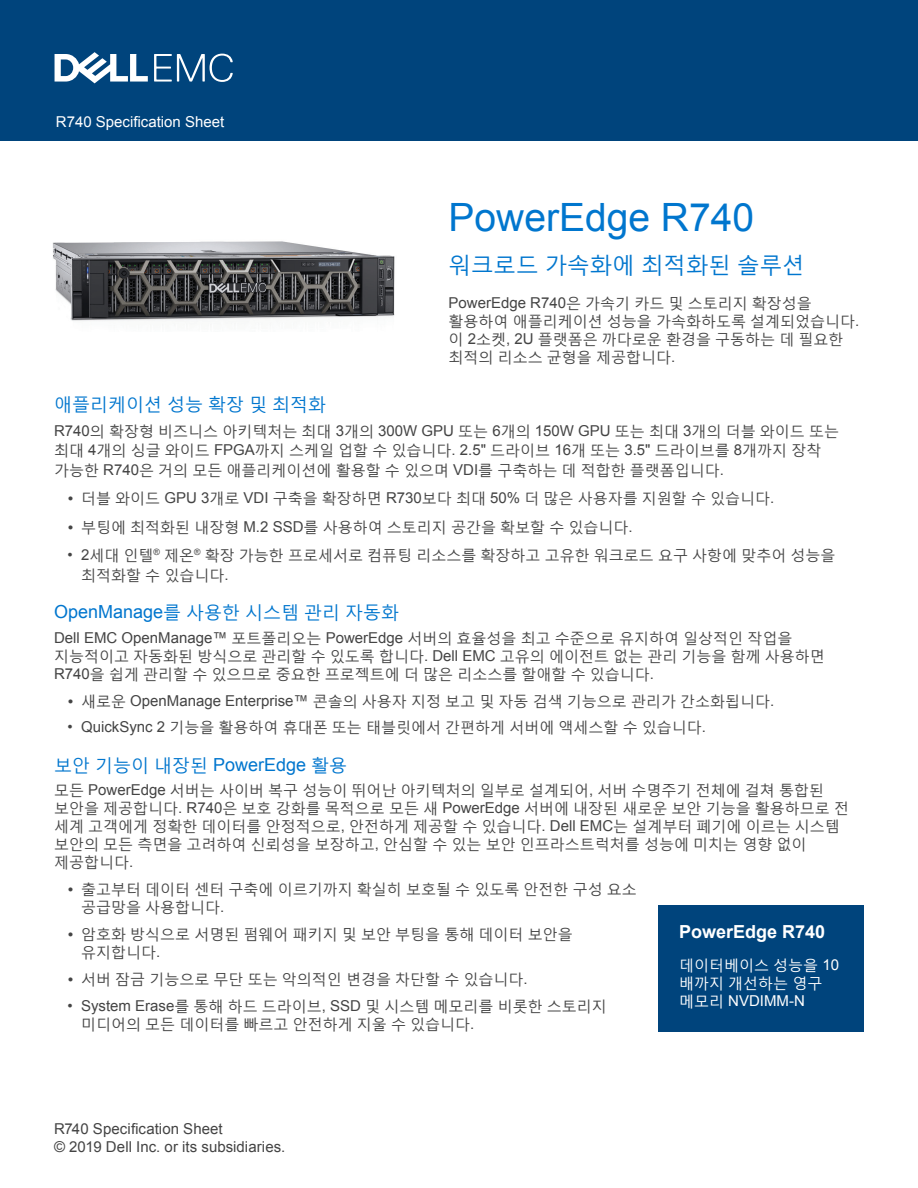
<style>
.page{position:relative;width:918px;height:1188px;background:#fff}
.page>*{position:absolute;margin:0;border:0;box-sizing:border-box;transform-origin:0 0}
.Document_Headline{font:39px "Arial";color:#0076ce}
.Document_Headline-2{font:22.5px "Malgun Gothic";color:#0076ce}
.Body_Headline{font:18px "Malgun Gothic";color:#0076ce}
.Body_Text{font:18px "Malgun Gothic";color:#0076ce}
.Body_copy_Dell_Dark{font:700 18px "Arial";color:#fff}
.Body_Text-2{font:15px/18px "Malgun Gothic";color:#444}
.Body_copy_Dell_Dark-2{font:15px/18px "Malgun Gothic";color:#444}
.t1{font:15px/18px "Arial";letter-spacing:.005em;color:#444}
.Body_copy_Dell_Dark-3{font:15px/18px "Malgun Gothic";color:#fff}
.t2{font:15px "Arial";color:#fff}
.s1{font-family:"Arial"}
</style>
<div class="page">
<div style="left:0;top:0;width:918px;height:141px;background:#00447c"></div>
<svg style="left:154px;top:54px;width:79px;height:28px"></svg>
<svg style="left:55px;top:52px;width:93px;height:31px"></svg>
<div style="left:659px;top:905px;width:205px;height:126px;background:#00447c"></div>
<img style="left:52px;top:241px;width:343px;height:80px">
<p class="t2" style="left:56px;top:112px;width:170px">R740 Specification Sheet</p>
<p class="Document_Headline" style="left:449px;top:191px;width:307px">PowerEdge R740</p>
<p class="Document_Headline-2" style="left:449px;top:251px;width:358px">워크로드 가속화에 최적화된 솔루션</p>
<p class="Body_copy_Dell_Dark-2" style="left:449px;top:294px;width:412px"><span class="s1">PowerEdge R740</span>은 가속기 카드 및 스토리지 확장성을 활용하여 애플리케이션 성능을 가속화하도록 설계되었습니다<span class="s1">. </span>이 <span class="s1">2</span>소켓<span class="s1">, 2U</span> 플랫폼은 까다로운 환경을 구동하는 데 필요한 최적의 리소스 균형을 제공합니다<span class="s1">.</span></p>
<p class="Body_Text" style="left:54px;top:393px;width:274px">애플리케이션 성능 확장 및 최적화</p>
<p class="Body_Text-2" style="left:54px;top:421px;width:787px;line-height:19.5px"><span class="s1">R740</span>의 확장형 비즈니스 아키텍처는 최대 <span class="s1">3</span>개의 <span class="s1">300W GPU</span> 또는 <span class="s1">6</span>개의 <span class="s1">150W GPU</span> 또는 최대 <span class="s1">3</span>개의 더블 와이드 또는 최대 <span class="s1">4</span>개의 싱글 와이드 <span class="s1">FPGA</span>까지 스케일 업할 수 있습니다<span class="s1">. 2.5"</span> 드라이브 <span class="s1">16</span>개 또는 <span class="s1">3.5"</span> 드라이브를 <span class="s1">8</span>개까지 장착 가능한 <span class="s1">R740</span>은 거의 모든 애플리케이션에 활용할 수 있으며 <span class="s1">VDI</span>를 구축하는 데 적합한 플랫폼입니다<span class="s1">.</span></p>
<p class="Body_Text-2" style="left:68px;top:489px;width:708px">• 더블 와이드 <span class="s1">GPU 3</span>개로 <span class="s1">VDI</span> 구축을 확장하면 <span class="s1">R730</span>보다 최대 <span class="s1">50%</span> 더 많은 사용자를 지원할 수 있습니다<span class="s1">.</span></p>
<p class="Body_Text-2" style="left:68px;top:518px;width:567px">• 부팅에 최적화된 내장형 <span class="s1">M.2 SSD</span>를 사용하여 스토리지 공간을 확보할 수 있습니다<span class="s1">.</span></p>
<p class="Body_Text-2" style="left:81px;top:545px;width:756px;line-height:19.5px;text-indent:-14px"><span class="s1">• 2</span>세대 인텔<sup>®</sup> 제온<sup>®</sup> 확장 가능한 프로세서로 컴퓨팅 리소스를 확장하고 고유한 워크로드 요구 사항에 맞추어 성능을 최적화할 수 있습니다<span class="s1">.</span></p>
<p class="Body_Headline" style="left:54px;top:601px;width:347px"><span class="s1">OpenManage</span>를 사용한 시스템 관리 자동화</p>
<p class="Body_Text-2" style="left:54px;top:629px;width:772px"><span class="s1">Dell EMC OpenManage™</span> 포트폴리오는 <span class="s1">PowerEdge</span> 서버의 효율성을 최고 수준으로 유지하여 일상적인 작업을 지능적이고 자동화된 방식으로 관리할 수 있도록 합니다<span class="s1">. Dell EMC</span> 고유의 에이전트 없는 관리 기능을 함께 사용하면<br><span class="s1">R740</span>을 쉽게 관리할 수 있으므로 중요한 프로젝트에 더 많은 리소스를 할애할 수 있습니다<span class="s1">.</span></p>
<p class="Body_Text-2" style="left:68px;top:691px;width:708px">• 새로운 <span class="s1">OpenManage Enterprise™</span> 콘솔의 사용자 지정 보고 및 자동 검색 기능으로 관리가 간소화됩니다<span class="s1">.</span></p>
<p class="Body_Text-2" style="left:68px;top:718px;width:640px"><span class="s1">• QuickSync 2</span> 기능을 활용하여 휴대폰 또는 태블릿에서 간편하게 서버에 액세스할 수 있습니다<span class="s1">.</span></p>
<p class="Body_Headline" style="left:54px;top:754px;width:295px">보안 기능이 내장된 <span class="s1">PowerEdge</span> 활용</p>
<p class="Body_Text-2" style="left:54px;top:781px;width:797px">모든 <span class="s1">PowerEdge</span> 서버는 사이버 복구 성능이 뛰어난 아키텍처의 일부로 설계되어<span class="s1">,</span> 서버 수명주기 전체에 걸쳐 통합된 보안을 제공합니다<span class="s1">. R740</span>은 보호 강화를 목적으로 모든 새 <span class="s1">PowerEdge</span> 서버에 내장된 새로운 보안 기능을 활용하므로 전 세계 고객에게 정확한 데이터를 안정적으로<span class="s1">,</span> 안전하게 제공할 수 있습니다<span class="s1">. Dell EMC</span>는 설계부터 폐기에 이르는 시스템 보안의 모든 측면을 고려하여 신뢰성을 보장하고<span class="s1">,</span> 안심할 수 있는 보안 인프라스트럭처를 성능에 미치는 영향 없이 제공합니다<span class="s1">.</span></p>
<p class="Body_Text-2" style="left:81px;top:880px;width:557px;text-indent:-14px">• 출고부터 데이터 센터 구축에 이르기까지 확실히 보호될 수 있도록 안전한 구성 요소 공급망을 사용합니다<span class="s1">.</span></p>
<p class="Body_Text-2" style="left:81px;top:925px;width:493px;text-indent:-14px">• 암호화 방식으로 서명된 펌웨어 패키지 및 보안 부팅을 통해 데이터 보안을 유지합니다<span class="s1">.</span></p>
<p class="Body_Text-2" style="left:68px;top:970px;width:462px">• 서버 잠금 기능으로 무단 또는 악의적인 변경을 차단할 수 있습니다<span class="s1">.</span></p>
<p class="Body_Text-2" style="left:81px;top:997px;width:527px;text-indent:-14px"><span class="s1">• System Erase</span>를 통해 하드 드라이브<span class="s1">, SSD</span> 및 시스템 메모리를 비롯한 스토리지 미디어의 모든 데이터를 빠르고 안전하게 지울 수 있습니다<span class="s1">.</span></p>
<p class="Body_copy_Dell_Dark" style="left:679px;top:920px;width:148px">PowerEdge R740</p>
<p class="Body_copy_Dell_Dark-3" style="left:679px;top:956px;width:162px">데이터베이스 성능을 <span class="s1">10 </span>배까지 개선하는 영구 메모리 <span class="s1">NVDIMM-N</span></p>
<p class="t1" style="left:54px;top:1120px;width:233px">R740 Specification Sheet<br>© 2019 Dell Inc. or its subsidiaries.</p>
</div>
